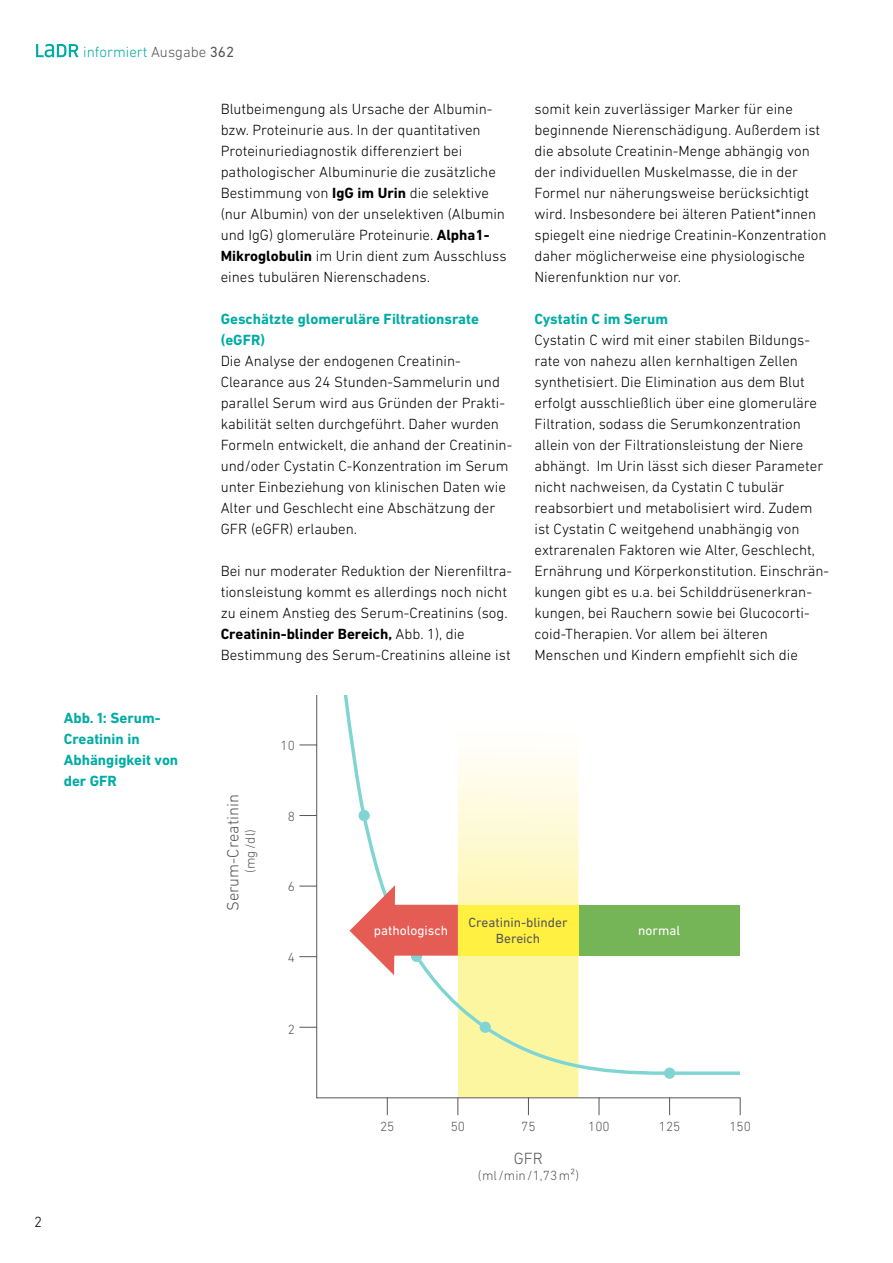
<style>
.page{position:relative;width:893px;height:1263px;background:#fff}
.page>*{position:absolute;margin:0;border:0;box-sizing:border-box;transform-origin:0 0}
.t1{font:300 16.5px "DIN Next LT Pro";color:#575756}
.t2{font:300 15px/21px "DIN Next LT Pro";color:#000}
.t3{font:700 15px/21px "DIN Next LT Pro";color:#00aca5}
.t4{font:300 15px "DIN Next LT Pro";color:#00aca5}
.t5{font:300 13.5px "DIN Next LT Pro";color:#575756}
.t6{font:13.5px/16.2px "DIN Next LT Pro";color:#575756;text-align:center}
.t7{font:13.5px "DIN Next LT Pro";color:#fff}
.s1{color:#575756}
.s2{font-weight:400;color:#575756}
.s3{font-weight:700}
</style>
<div class="page">
<svg style="left:36px;top:44px;width:42px;height:13px"></svg>
<svg style="left:316px;top:696px;width:424px;height:402px"></svg>
<svg style="left:299px;top:744px;width:18px;height:1px"></svg>
<svg style="left:299px;top:815px;width:18px;height:1px"></svg>
<svg style="left:299px;top:886px;width:18px;height:1px"></svg>
<svg style="left:299px;top:956px;width:18px;height:1px"></svg>
<svg style="left:299px;top:1027px;width:18px;height:1px"></svg>
<svg style="left:387px;top:1097px;width:1px;height:18px"></svg>
<svg style="left:457px;top:1097px;width:1px;height:18px"></svg>
<svg style="left:528px;top:1097px;width:1px;height:18px"></svg>
<svg style="left:599px;top:1097px;width:1px;height:18px"></svg>
<svg style="left:669px;top:1097px;width:1px;height:18px"></svg>
<svg style="left:740px;top:1097px;width:1px;height:18px"></svg>
<div style="left:578px;top:905px;width:162px;height:51px;background:#75b558"></div>
<div style="left:458px;top:905px;width:120px;height:51px;background:#fff042"></div>
<svg style="left:358px;top:810px;width:12px;height:11px"></svg>
<svg style="left:349px;top:885px;width:109px;height:90px"></svg>
<p class="t4" style="left:83px;top:43px;width:153px">informiert <span class="s1">Ausgabe</span> <span class="s2">362</span></p>
<p class="t3" style="left:64px;top:707px;width:116px">Abb. 1: Serum-<br>Creatinin in<br>Abhängigkeit von der GFR</p>
<p class="t2" style="left:221px;top:98px;width:287px">Blutbeimengung als Ursache der Albumin&shy;bzw. Proteinurie aus. In der quantitativen Proteinuriediagnostik differenziert bei pathologischer Albuminurie die zusätzliche Bestimmung von <span class="s3">IgG im Urin</span> die selektive (nur Albumin) von der unselektiven (Albumin und IgG) glomeruläre Proteinurie. <span class="s3">Alpha1- Mikroglobulin</span> im Urin dient zum Ausschluss eines tubulären Nierenschadens.</p>
<p class="t3" style="left:221px;top:308px;width:260px">Geschätzte glomeruläre Filtrationsrate (eGFR)</p>
<p class="t2" style="left:221px;top:350px;width:293px">Die Analyse der endogenen Creatinin-Clearance aus 24 Stunden-Sammelurin und parallel Serum wird aus Gründen der Prakti&shy;kabilität selten durchgeführt. Daher wurden Formeln entwickelt, die anhand der Creatinin&shy;und/oder Cystatin C-Konzentration im Serum unter Einbeziehung von klinischen Daten wie Alter und Geschlecht eine Abschätzung der GFR (eGFR) erlauben.</p>
<p class="t2" style="left:221px;top:560px;width:293px">Bei nur moderater Reduktion der Nierenfiltra&shy;tionsleistung kommt es allerdings noch nicht zu einem Anstieg des Serum-Creatinins (sog.<br><span class="s3">Creatinin-blinder Bereich,</span> Abb. 1), die Bestimmung des Serum-Creatinins alleine ist</p>
<p class="t1" style="left:223px;top:911px;width:118px;rotate:-90deg">Serum-Creatinin</p>
<p class="t5" style="left:242px;top:873px;width:45px;rotate:-90deg">(mg/dl)</p>
<p class="t5" style="left:281px;top:738px;width:16px">10</p>
<p class="t5" style="left:288px;top:808px;width:9px">8</p>
<p class="t5" style="left:288px;top:879px;width:9px">6</p>
<p class="t2" style="left:534px;top:98px;width:294px">somit kein zuverlässiger Marker für eine beginnende Nierenschädigung. Außerdem ist die absolute Creatinin-Menge abhängig von der individuellen Muskelmasse, die in der Formel nur näherungsweise berücksichtigt wird. Insbesondere bei älteren Patient*innen spiegelt eine niedrige Creatinin-Konzentration daher möglicherweise eine physiologische Nierenfunktion nur vor.</p>
<p class="t3" style="left:534px;top:308px;width:135px">Cystatin C im Serum</p>
<p class="t2" style="left:534px;top:329px;width:296px">Cystatin C wird mit einer stabilen Bildungs&shy;rate von nahezu allen kernhaltigen Zellen synthetisiert. Die Elimination aus dem Blut erfolgt ausschließlich über eine glomeruläre Filtration, sodass die Serumkonzentration allein von der Filtrationsleistung der Niere abhängt. Im Urin lässt sich dieser Parameter nicht nachweisen, da Cystatin C tubulär reabsorbiert und metabolisiert wird. Zudem ist Cystatin C weitgehend unabhängig von extrarenalen Faktoren wie Alter, Geschlecht, Ernährung und Körperkonstitution. Einschrän&shy;kungen gibt es u.a. bei Schilddrüsenerkran&shy;kungen, bei Rauchern sowie bei Glucocorti&shy;coid-Therapien. Vor allem bei älteren Menschen und Kindern empfiehlt sich die</p>
<p class="t5" style="left:288px;top:950px;width:9px">4</p>
<p class="t5" style="left:288px;top:1021px;width:9px">2</p>
<p class="t7" style="left:374px;top:922px;width:76px">pathologisch</p>
<p class="t6" style="left:469px;top:914px;width:101px">Creatinin-blinder<br>Bereich</p>
<p class="t7" style="left:638px;top:922px;width:43px">normal</p>
<p class="t2" style="left:34px;top:1211px;width:9px">2</p>
<p class="t5" style="left:380px;top:1118px;width:16px">25</p>
<p class="t5" style="left:451px;top:1118px;width:16px">50</p>
<p class="t5" style="left:521px;top:1118px;width:16px">75</p>
<p class="t5" style="left:588px;top:1118px;width:23px">100</p>
<p class="t5" style="left:659px;top:1118px;width:23px">125</p>
<p class="t5" style="left:729px;top:1118px;width:23px">150</p>
<p class="t1" style="left:514px;top:1149px;width:31px">GFR</p>
<p class="t5" style="left:478px;top:1168px;width:103px">(ml/min/1,73m²)</p>
</div>
